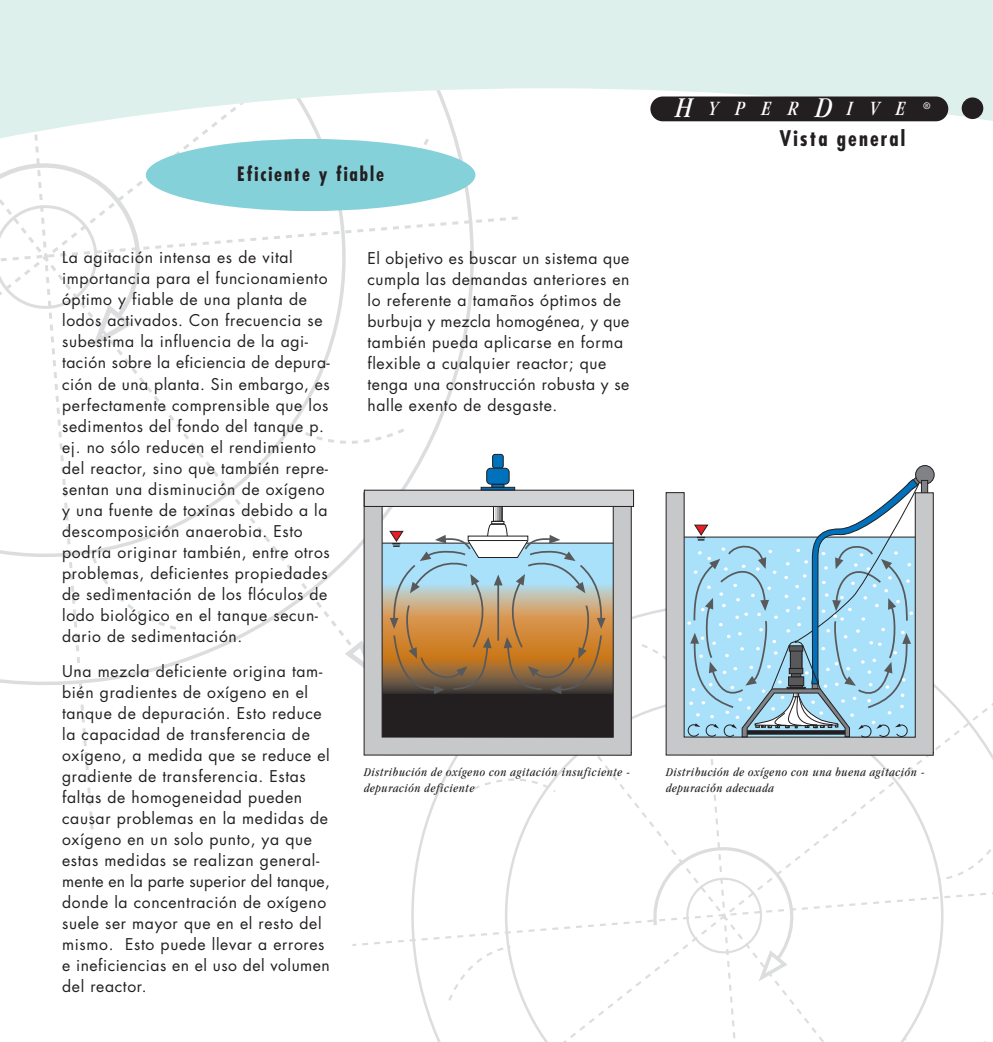
<style>
.page{position:relative;width:993px;height:1042px;background:#fff}
.page>*{position:absolute;margin:0;border:0;box-sizing:border-box;transform-origin:0 0}
.t1{font:700 condensed 21px "Futura";letter-spacing:.1em;color:#231f20}
.t2{font:italic condensed 21px "Garamond";letter-spacing:.815em;color:#fff}
.t3{font:700 condensed 19.25px "Futura";letter-spacing:.1em;color:#231f20}
.t4{font:15.75px/21px "Futura";letter-spacing:.04em;color:#231f20}
.t5{font:italic condensed 12.25px/15.8px "Garamond";letter-spacing:.05em;color:#231f20}
.s1{font-size:29.75px}
</style>
<div class="page">
<div style="left:0;top:0;width:992px;height:1042px;background:#ddf0ec"></div>
<div style="left:0;top:88px;width:992px;height:954px;background:#fff"></div>
<div style="left:0;top:88px;width:520px;height:745px;background:#fff"></div>
<svg style="left:0;top:88px;width:473px;height:556px;background:#fcfdfd"></svg>
<svg style="left:0;top:152px;width:145px;height:201px;background:#fafbfb"></svg>
<div style="left:350px;top:555px;width:642px;height:487px;background:#fff"></div>
<svg style="left:652px;top:839px;width:144px;height:146px;background:#fbfbfb"></svg>
<div style="left:650px;top:96px;width:297px;height:25px;background:#231f20;border-radius:12px"></div>
<div style="left:961px;top:97px;width:21px;height:22px;background:#231f20;border:2px solid #231f20;border-radius:50%"></div>
<div style="left:146px;top:139px;width:329px;height:72px;background:#85d1da;border-radius:50%"></div>
<svg style="left:363px;top:492px;width:269px;height:264px;background:#828181"></svg>
<div style="left:364px;top:490px;width:269px;height:17px;background:#d1d3d4;border:1px solid #231f20"></div>
<div style="left:480px;top:487px;width:35px;height:3px;background:#0071bc;border:1px solid #231f20"></div>
<svg style="left:491px;top:484px;width:13px;height:3px"></svg>
<div style="left:492px;top:454px;width:11px;height:14px;background:#0071bc;border:1px solid #231f20;border-radius:2px"></div>
<svg style="left:342px;top:521px;width:263px;height:173px;background:#baae98"></svg>
<div style="left:486px;top:468px;width:23px;height:16px;background:#0071bc;border-radius:4px"></div>
<div style="left:486px;top:468px;width:23px;height:16px;border:1px solid #231f20;border-radius:4px"></div>
<div style="left:915px;top:465px;width:19px;height:19px;background:#808285;border:1px solid #231f20;border-radius:50%"></div>
<div style="left:920px;top:480px;width:7px;height:15px;background:#808285;border:1px solid #231f20"></div>
<svg style="left:665px;top:492px;width:268px;height:264px;background:#bbbec0"></svg>
<svg style="left:686px;top:475px;width:236px;height:264px;background:#b0d4e5"></svg>
<h1 class="t2" style="left:675px;top:101px;width:257px"><span class="s1">H</span>YPER<span class="s1">D</span>IVE <sup>®</sup></h1>
<p class="t3" style="left:237px;top:166px;width:148px">Eficiente y fiable</p>
<h1 class="t1" style="left:779px;top:129px;width:127px">Vista general</h1>
<p class="t4" style="left:62px;top:248px;width:269px">La agitación intensa es de vital importancia para el funcionamiento óptimo y fiable de una planta de lodos activados. Con frecuencia se subestima la influencia de la agi&shy;tación sobre la eficiencia de depura&shy;ción de una planta. Sin embargo, es perfectamente comprensible que los sedimentos del fondo del tanque p. ej. no sólo reducen el rendimiento del reactor, sino que también repre&shy;sentan una disminución de oxígeno y una fuente de toxinas debido a la descomposición anaerobia. Esto podría originar también, entre otros problemas, deficientes propiedades de sedimentación de los flóculos de lodo biológico en el tanque secun&shy;dario de sedimentación.</p>
<p class="t4" style="left:62px;top:661px;width:269px">Una mezcla deficiente origina tam&shy;bién gradientes de oxígeno en el tanque de depuración. Esto reduce la capacidad de transferencia de oxígeno, a medida que se reduce el gradiente de transferencia. Estas faltas de homogeneidad pueden causar problemas en la medidas de oxígeno en un solo punto, ya que estas medidas se realizan general&shy;mente en la parte superior del tanque, donde la concentración de oxígeno suele ser mayor que en el resto del mismo. Esto puede llevar a errores e ineficiencias en el uso del volumen del reactor.</p>
<p class="t4" style="left:367px;top:249px;width:263px">El objetivo es buscar un sistema que cumpla las demandas anteriores en lo referente a tamaños óptimos de burbuja y mezcla homogénea, y que también pueda aplicarse en forma flexible a cualquier reactor; que tenga una construcción robusta y se halle exento de desgaste.</p>
<p class="t5" style="left:364px;top:765px;width:267px">Distribución de oxígeno con agitación insuficiente - depuración deficiente</p>
<p class="t5" style="left:666px;top:765px;width:260px">Distribución de oxígeno con una buena agitación - depuración adecuada</p>
</div>
